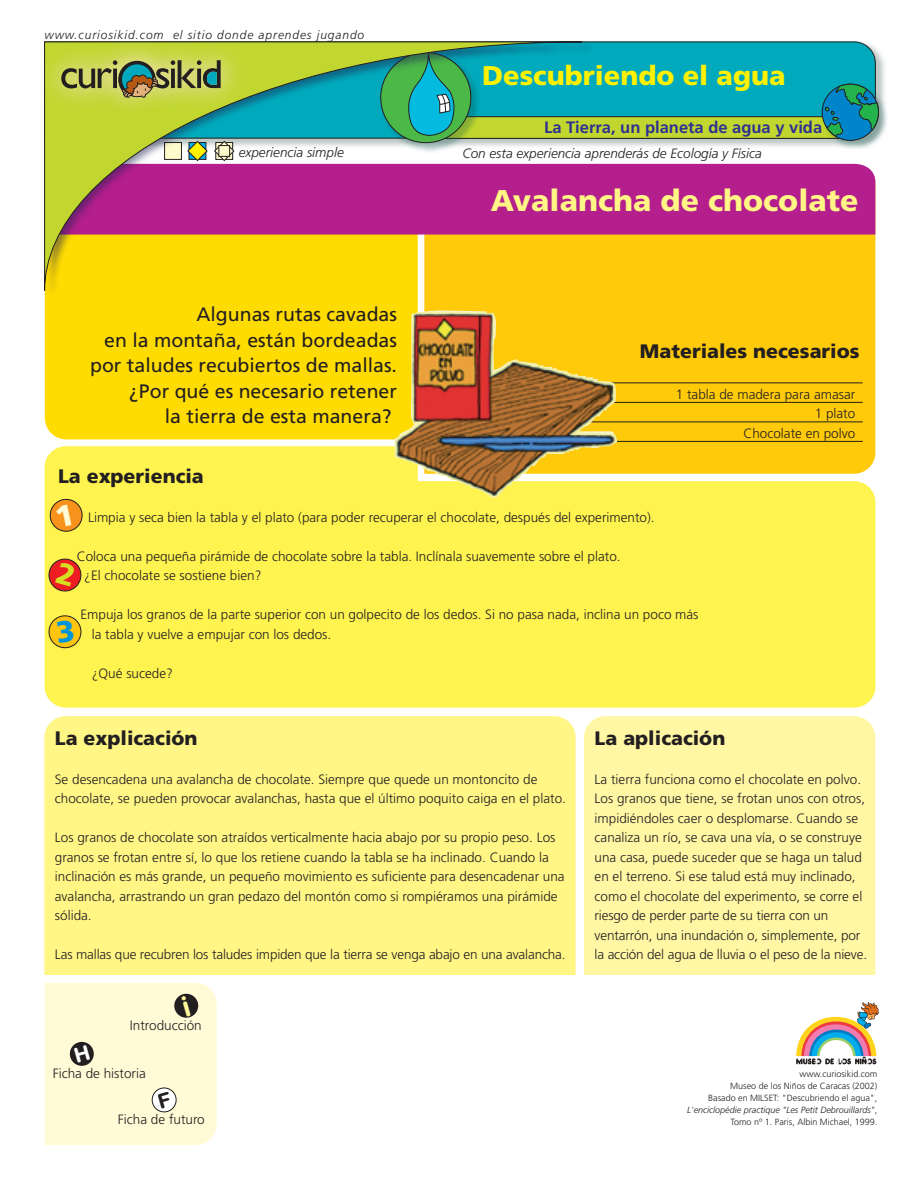
<style>
.page{position:relative;width:915px;height:1191px;background:#fff}
.page>*{position:absolute;margin:0;border:0;box-sizing:border-box;transform-origin:0 0}
.t1{font:900 30px "Frutiger";color:#fff685}
.t2{font:900 27px "Frutiger";color:#fff101}
.t3{font:19.5px/25.5px "Frutiger";color:#231f20;text-align:right}
.t4{font:900 19.5px "Frutiger";color:#231f20}
.t5{font:700 16.5px "Frutiger";color:#2e3092}
.t6{font:300 13.5px/19.5px "Frutiger";color:#231f20}
.t7{font:italic 300 13.5px "Frutiger";color:#231f20}
.t8{font:italic 300 12px "Frutiger";letter-spacing:.075em;color:#231f20}
.t9{font:300 9px/12px "Frutiger";color:#231f20;text-align:right}
.s1{font-style:italic}
</style>
<div class="page">
<img style="left:596px;top:48px;width:289px;height:99px">
<svg style="left:596px;top:41px;width:279px;height:11px;background:#10a1b0"></svg>
<div style="left:584px;top:716px;width:291px;height:259px;background:#fff7a4"></div>
<div style="left:44px;top:716px;width:531px;height:259px;background:#fff685"></div>
<div style="left:45px;top:446px;width:830px;height:261px;background:#fff34f"></div>
<div style="left:424px;top:234px;width:451px;height:240px;background:#feca0a"></div>
<div style="left:45px;top:296px;width:372px;height:143px;background:#ffdc01"></div>
<div style="left:596px;top:164px;width:279px;height:70px;background:#b41e8d"></div>
<svg style="left:796px;top:1002px;width:82px;height:62px"></svg>
<img style="left:821px;top:84px;width:66px;height:65px">
<svg style="left:596px;top:52px;width:282px;height:88px;background:#2aac99"></svg>
<img style="left:44px;top:41px;width:552px;height:255px">
<svg style="left:44px;top:41px;width:538px;height:250px;background:#ab916a"></svg>
<img style="left:44px;top:41px;width:10px;height:104px">
<img style="left:54px;top:41px;width:5px;height:104px">
<img style="left:214px;top:41px;width:65px;height:104px">
<img style="left:59px;top:41px;width:155px;height:111px">
<svg style="left:61px;top:60px;width:159px;height:38px;background:#919c53"></svg>
<hr style="left:579px;top:421px;width:283px;height:1px;background:#231f20">
<hr style="left:579px;top:402px;width:283px;height:1px;background:#231f20">
<hr style="left:579px;top:382px;width:283px;height:1px;background:#231f20">
<hr style="left:579px;top:441px;width:283px;height:1px;background:#231f20">
<img style="left:394px;top:308px;width:222px;height:189px">
<svg style="left:48px;top:497px;width:36px;height:36px"></svg>
<div style="left:45px;top:983px;width:172px;height:162px;background:#fffbd6"></div>
<svg style="left:47px;top:614px;width:35px;height:35px"></svg>
<svg style="left:47px;top:557px;width:36px;height:36px"></svg>
<p class="t8" style="left:44px;top:28px;width:321px">www.curiosikid.com el sitio donde aprendes jugando</p>
<p class="t2" style="left:482px;top:59px;width:305px">Descubriendo el agua</p>
<p class="t5" style="left:544px;top:118px;width:279px">La Tierra, un planeta de agua y vida</p>
<p class="t7" style="left:239px;top:144px;width:106px">experiencia simple</p>
<p class="t7" style="left:462px;top:146px;width:301px">Con esta experiencia aprenderás de Ecología y Física</p>
<p class="t3" style="left:90px;top:301px;width:308px">Algunas rutas cavadas<br>en la montaña, están bordeadas por taludes recubiertos de mallas. ¿Por qué es necesario retener<br>la tierra de esta manera?</p>
<p class="t1" style="left:490px;top:182px;width:369px">Avalancha de chocolate</p>
<p class="t4" style="left:639px;top:339px;width:221px">Materiales necesarios</p>
<p class="t6" style="left:675px;top:384px;width:181px;text-align:right">1 tabla de madera para amasar<br>1 plato<br>Chocolate en polvo</p>
<p class="t4" style="left:58px;top:464px;width:147px">La experiencia</p>
<p class="t6" style="left:88px;top:507px;width:568px">Limpia y seca bien la tabla y el plato (para poder recuperar el chocolate, después del experimento).</p>
<p class="t6" style="left:84px;top:546px;width:537px;text-indent:-8px">Coloca una pequeña pirámide de chocolate sobre la tabla. Inclínala suavemente sobre el plato. ¿El chocolate se sostiene bien?</p>
<p class="t6" style="left:92px;top:604px;width:608px;text-indent:-11px">Empuja los granos de la parte superior con un golpecito de los dedos. Si no pasa nada, inclina un poco más la tabla y vuelve a empujar con los dedos.</p>
<p class="t6" style="left:92px;top:663px;width:83px">¿Qué sucede?</p>
<p class="t4" style="left:55px;top:726px;width:144px">La explicación</p>
<p class="t6" style="left:55px;top:769px;width:512px">Se desencadena una avalancha de chocolate. Siempre que quede un montoncito de chocolate, se pueden provocar avalanchas, hasta que el último poquito caiga en el plato.</p>
<p class="t6" style="left:55px;top:827px;width:511px">Los granos de chocolate son atraídos verticalmente hacia abajo por su propio peso. Los granos se frotan entre sí, lo que los retiene cuando la tabla se ha inclinado. Cuando la inclinación es más grande, un pequeño movimiento es suficiente para desencadenar una avalancha, arrastrando un gran pedazo del montón como si rompiéramos una pirámide sólida.</p>
<p class="t6" style="left:55px;top:944px;width:512px">Las mallas que recubren los taludes impiden que la tierra se venga abajo en una avalancha.</p>
<p class="t6" style="left:130px;top:1015px;width:73px">Introducción</p>
<p class="t6" style="left:53px;top:1063px;width:95px">Ficha de historia</p>
<p class="t6" style="left:118px;top:1109px;width:88px">Ficha de futuro</p>
<p class="t4" style="left:594px;top:726px;width:132px">La aplicación</p>
<p class="t6" style="left:594px;top:769px;width:274px">La tierra funciona como el chocolate en polvo.<br>Los granos que tiene, se frotan unos con otros, impidiéndoles caer o desplomarse. Cuando se canaliza un río, se cava una vía, o se construye una casa, puede suceder que se haga un talud en el terreno. Si ese talud está muy inclinado, como el chocolate del experimento, se corre el riesgo de perder parte de su tierra con un ventarrón, una inundación o, simplemente, por la acción del agua de lluvia o el peso de la nieve.</p>
<p class="t9" style="left:687px;top:1067px;width:191px">www.curiosikid.com<br>Museo de los Niños de Caracas (2002)<br>Basado en MILSET: "Descubriendo el agua", <span class="s1">L'enciclopédie practique "Les Petit Debrouillards"</span>, Tomo nº 1. Paris, Albin Michael, 1999.</p>
</div>
